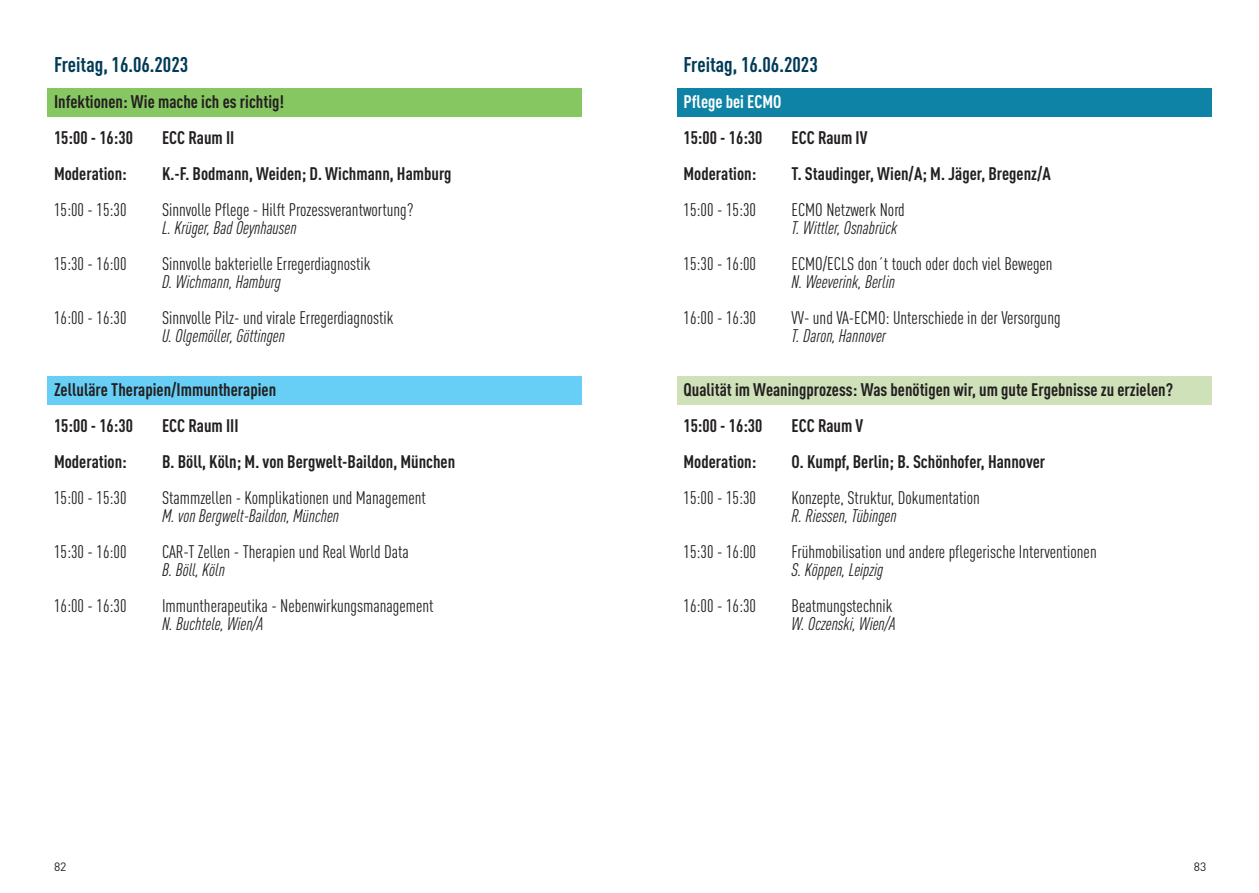
<style>
.page{position:relative;width:1259px;height:893px;background:#fff}
.page>*{position:absolute;margin:0;border:0;box-sizing:border-box;transform-origin:0 0}
.t1{font:700 condensed 21px "DIN Pro";color:#003b57}
.t2{font:condensed 18px "DIN Pro";color:#231f20}
.t3{font:700 condensed 18px/36px "DIN Pro";color:#231f20}
.t4{font:italic condensed 18px "DIN Pro";color:#231f20}
.t5{font:700 condensed 18px "DIN Pro";color:#fff}
.t6{font:12px "DIN Pro";color:#231f20}
</style>
<div class="page">
<div style="left:48px;top:88px;width:534px;height:29px;background:#87c762"></div>
<div style="left:48px;top:376px;width:534px;height:29px;background:#67cef5"></div>
<div style="left:677px;top:88px;width:534px;height:29px;background:#0f83a5"></div>
<div style="left:677px;top:376px;width:534px;height:29px;background:#cee1b9"></div>
<p class="t1" style="left:54px;top:49px;width:136px">Freitag, 16.06.2023</p>
<p class="t3" style="left:54px;top:82px;width:232px">Infektionen: Wie mache ich es richtig!<br>15:00 - 16:30</p>
<p class="t3" style="left:162px;top:118px;width:74px">ECC Raum II</p>
<p class="t3" style="left:54px;top:154px;width:74px">Moderation:</p>
<p class="t3" style="left:162px;top:154px;width:291px">K.-F. Bodmann, Weiden; D. Wichmann, Hamburg</p>
<p class="t2" style="left:54px;top:197px;width:74px">15:00 - 15:30</p>
<p class="t2" style="left:162px;top:197px;width:253px">Sinnvolle Pflege - Hilft Prozessverantwortung?</p>
<p class="t4" style="left:162px;top:215px;width:136px">L. Krüger, Bad Oeynhausen</p>
<p class="t2" style="left:54px;top:251px;width:74px">15:30 - 16:00</p>
<p class="t2" style="left:162px;top:251px;width:210px">Sinnvolle bakterielle Erregerdiagnostik</p>
<p class="t4" style="left:162px;top:269px;width:121px">D. Wichmann, Hamburg</p>
<p class="t2" style="left:54px;top:305px;width:74px">16:00 - 16:30</p>
<p class="t2" style="left:162px;top:305px;width:233px">Sinnvolle Pilz- und virale Erregerdiagnostik</p>
<p class="t4" style="left:162px;top:323px;width:124px">U. Olgemöller, Göttingen</p>
<p class="t3" style="left:54px;top:370px;width:224px">Zelluläre Therapien/Immuntherapien<br>15:00 - 16:30</p>
<p class="t3" style="left:162px;top:406px;width:78px">ECC Raum III</p>
<p class="t3" style="left:54px;top:442px;width:74px">Moderation:</p>
<p class="t3" style="left:162px;top:442px;width:295px">B. Böll, Köln; M. von Bergwelt-Baildon, München</p>
<p class="t2" style="left:54px;top:485px;width:74px">15:00 - 15:30</p>
<p class="t2" style="left:162px;top:485px;width:265px">Stammzellen - Komplikationen und Management</p>
<p class="t4" style="left:162px;top:503px;width:179px">M. von Bergwelt-Baildon, München</p>
<p class="t2" style="left:54px;top:539px;width:74px">15:30 - 16:00</p>
<p class="t2" style="left:162px;top:539px;width:248px">CAR-T Zellen - Therapien und Real World Data</p>
<p class="t4" style="left:162px;top:557px;width:64px">B. Böll, Köln</p>
<p class="t2" style="left:54px;top:593px;width:74px">16:00 - 16:30</p>
<p class="t2" style="left:162px;top:593px;width:273px">Immuntherapeutika - Nebenwirkungsmanagement</p>
<p class="t4" style="left:162px;top:611px;width:103px">N. Buchtele, Wien/A</p>
<p class="t1" style="left:683px;top:49px;width:136px">Freitag, 16.06.2023</p>
<p class="t5" style="left:683px;top:88px;width:100px">Pflege bei ECMO</p>
<p class="t3" style="left:683px;top:118px;width:80px">15:00 - 16:30</p>
<p class="t3" style="left:791px;top:118px;width:77px">ECC Raum IV</p>
<p class="t3" style="left:683px;top:154px;width:74px">Moderation:</p>
<p class="t3" style="left:791px;top:154px;width:261px">T. Staudinger, Wien/A; M. Jäger, Bregenz/A</p>
<p class="t2" style="left:683px;top:197px;width:74px">15:00 - 15:30</p>
<p class="t2" style="left:791px;top:197px;width:115px">ECMO Netzwerk Nord</p>
<p class="t4" style="left:791px;top:215px;width:107px">T. Wittler, Osnabrück</p>
<p class="t2" style="left:683px;top:251px;width:74px">15:30 - 16:00</p>
<p class="t2" style="left:791px;top:251px;width:263px">ECMO/ECLS don´t touch oder doch viel Bewegen</p>
<p class="t4" style="left:791px;top:269px;width:105px">N. Weeverink, Berlin</p>
<p class="t2" style="left:683px;top:305px;width:74px">16:00 - 16:30</p>
<p class="t2" style="left:791px;top:305px;width:270px">VV- und VA-ECMO: Unterschiede in der Versorgung</p>
<p class="t4" style="left:791px;top:323px;width:96px">T. Daron, Hannover</p>
<p class="t3" style="left:683px;top:370px;width:491px">Qualität im Weaningprozess: Was benötigen wir, um gute Ergebnisse zu erzielen?<br>15:00 - 16:30</p>
<p class="t3" style="left:791px;top:406px;width:73px">ECC Raum V</p>
<p class="t3" style="left:683px;top:442px;width:74px">Moderation:</p>
<p class="t3" style="left:791px;top:442px;width:255px">O. Kumpf, Berlin; B. Schönhofer, Hannover</p>
<p class="t2" style="left:683px;top:485px;width:74px">15:00 - 15:30</p>
<p class="t2" style="left:791px;top:485px;width:190px">Konzepte, Struktur, Dokumentation</p>
<p class="t4" style="left:791px;top:503px;width:107px">R. Riessen, Tübingen</p>
<p class="t2" style="left:683px;top:539px;width:74px">15:30 - 16:00</p>
<p class="t2" style="left:791px;top:539px;width:307px">Frühmobilisation und andere pflegerische Interventionen</p>
<p class="t4" style="left:791px;top:557px;width:93px">S. Köppen, Leipzig</p>
<p class="t2" style="left:683px;top:593px;width:74px">16:00 - 16:30</p>
<p class="t2" style="left:791px;top:593px;width:102px">Beatmungstechnik</p>
<p class="t4" style="left:791px;top:611px;width:106px">W. Oczenski, Wien/A</p>
<p class="t6" style="left:54px;top:857px;width:14px">82</p>
<p class="t6" style="left:1193px;top:857px;width:14px">83</p>
</div>
